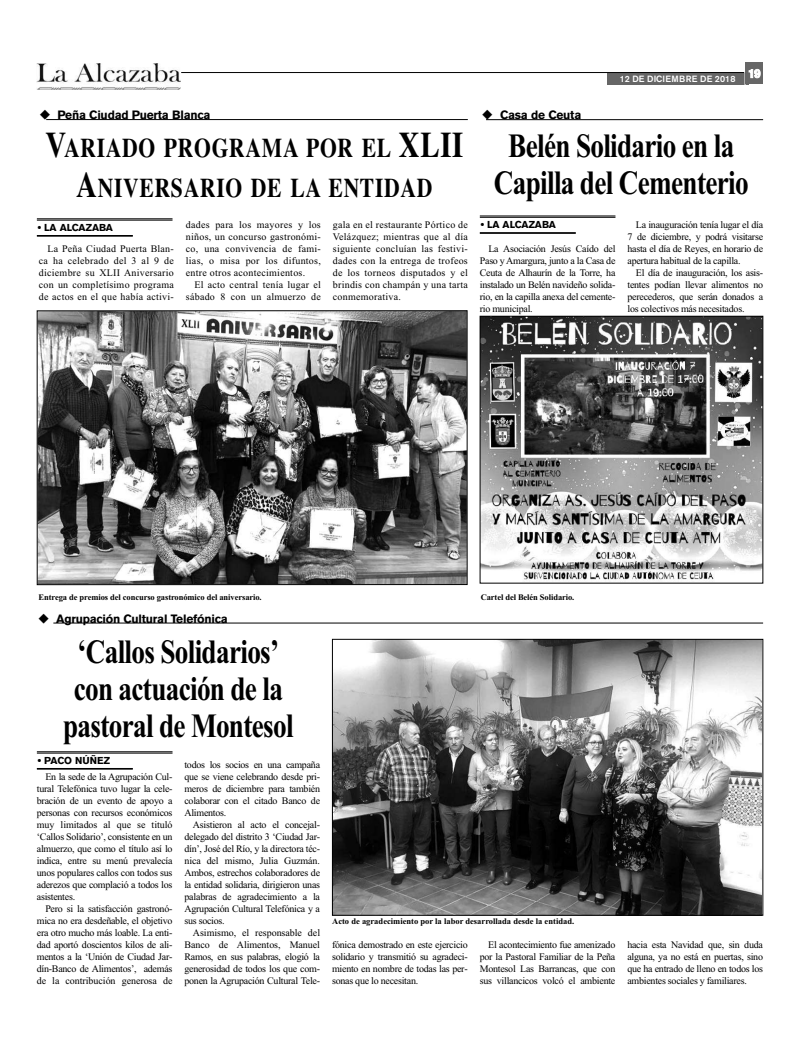
<style>
.page{position:relative;width:800px;height:1049px;background:#fff}
.page>*{position:absolute;margin:0;border:0;box-sizing:border-box;transform-origin:0 0}
.t1{font:700 34px/37px "Times New Roman";letter-spacing:-.025em;color:#000;text-align:center;scale:.8 1}
.t2{font:700 27px/40px "Times";letter-spacing:.035em;color:#000;text-align:center;scale:.8 1}
.t3{font:700 12px "Akzidenz Grotesk BE";letter-spacing:-.015em;color:#000}
.t4{font:10px/12px "Times New Roman";letter-spacing:-.025em;color:#000;text-align:justify}
.t5{font:10px/12px "Times New Roman";letter-spacing:.025em;color:#000;text-align:right}
.t6{font:700 10px "Akzidenz Grotesk BE";color:#000}
.t7{font:500 9px "Akzidenz Grotesk BE";letter-spacing:.01em;color:#fff}
.t8{font:700 8.5px "Times New Roman";letter-spacing:-.01em;color:#000}
.s1{font-size:36px}
</style>
<div class="page">
<hr style="left:37px;top:218px;width:135px;height:1px;background:#000">
<hr style="left:37px;top:220px;width:135px;height:1px;background:#000">
<hr style="left:37px;top:235px;width:96px;height:1px;background:#000">
<hr style="left:37px;top:236px;width:96px;height:1px;background:#000">
<img style="left:39px;top:312px;width:426px;height:271px">
<div style="left:37px;top:310px;width:430px;height:275px;border:1px solid #000"></div>
<img style="left:481px;top:318px;width:280px;height:262px">
<div style="left:479px;top:316px;width:284px;height:267px;border:1px solid #000"></div>
<div style="left:607px;top:73px;width:141px;height:11px;background:#666"></div>
<hr style="left:181px;top:72px;width:563px;height:1px;background:#000">
<svg style="left:744px;top:72px;width:1px;height:13px"></svg>
<div style="left:745px;top:63px;width:18px;height:21px;background:#666"></div>
<div style="left:37px;top:60px;width:144px;height:31px;background:linear-gradient(to right,#fff,#fff)"></div>
<img style="left:37px;top:64px;width:143px;height:25px">
<hr style="left:46px;top:119px;width:421px;height:1px;background:#000">
<hr style="left:53px;top:623px;width:710px;height:1px;background:#000">
<hr style="left:486px;top:119px;width:277px;height:1px;background:#000">
<hr style="left:479px;top:215px;width:136px;height:1px;background:#000">
<hr style="left:479px;top:217px;width:136px;height:1px;background:#000">
<hr style="left:479px;top:232px;width:96px;height:1px;background:#000">
<hr style="left:479px;top:233px;width:96px;height:1px;background:#000">
<hr style="left:37px;top:751px;width:135px;height:1px;background:#000">
<hr style="left:37px;top:753px;width:135px;height:1px;background:#000">
<hr style="left:37px;top:768px;width:96px;height:1px;background:#000">
<hr style="left:37px;top:769px;width:96px;height:1px;background:#000">
<img style="left:334px;top:641px;width:426px;height:272px">
<div style="left:332px;top:639px;width:431px;height:276px;border:1px solid #000"></div>
<p class="t3" style="left:39px;top:110px;width:173px">◆ Peña Ciudad Puerta Blanca</p>
<h2 class="t2" style="left:45px;top:128px;width:524px"><span class="s1">V</span>ARIADO PROGRAMA POR EL <span class="s1">XLII<br>A</span>NIVERSARIO DE LA ENTIDAD</h2>
<p class="t6" style="left:38px;top:224px;width:77px">• LA ALCAZABA</p>
<p class="t4" style="left:186px;top:219px;width:136px">dades para los mayores y los niños, un concurso gastronómi&shy;co, una convivencia de fami&shy;lias, o misa por los difuntos, entre otros acontecimientos.</p>
<p class="t5" style="left:186px;top:279px;width:136px">El acto central tenía lugar el sábado 8 con un almuerzo de</p>
<p class="t4" style="left:333px;top:219px;width:136px">gala en el restaurante Pórtico de Velázquez; mientras que al día siguiente concluían las festivi&shy;dades con la entrega de trofeos de los torneos disputados y el brindis con champán y una tarta conmemorativa.</p>
<p class="t4" style="left:39px;top:243px;width:136px;text-indent:8px">La Peña Ciudad Puerta Blan&shy;ca ha celebrado del 3 al 9 de diciembre su XLII Aniversario con un completísimo programa de actos en el que había activi-</p>
<p class="t3" style="left:481px;top:110px;width:101px">◆ Casa de Ceuta</p>
<p class="t7" style="left:619px;top:76px;width:142px">12 DE DICIEMBRE DE 2018 <sup>19</sup></p>
<h1 class="t1" style="left:493px;top:127px;width:320px">Belén Solidario en la<br>Capilla del Cementerio</h1>
<p class="t6" style="left:480px;top:221px;width:77px">• LA ALCAZABA</p>
<p class="t4" style="left:479px;top:243px;width:137px;text-indent:8px">La Asociación Jesús Caído del Paso y Amargura, junto a la Casa de Ceuta de Alhaurín de la Torre, ha instalado un Belén navideño solida&shy;rio, en la capilla anexa del cemente&shy;rio municipal.</p>
<p class="t4" style="left:627px;top:219px;width:137px;text-indent:8px">La inauguración tenía lugar el día 7 de diciembre, y podrá visitarse hasta el día de Reyes, en horario de apertura habitual de la capilla.</p>
<p class="t4" style="left:627px;top:267px;width:137px;text-indent:8px">El día de inauguración, los asis&shy;tentes podían llevar alimentos no perecederos, que serán donados a los colectivos más necesitados.</p>
<p class="t8" style="left:39px;top:592px;width:224px">Entrega de premios del concurso gastronómico del aniversario.</p>
<p class="t8" style="left:480px;top:592px;width:95px">Cartel del Belén Solidario.</p>
<p class="t3" style="left:38px;top:614px;width:191px">◆ Agrupación Cultural Telefónica</p>
<h1 class="t1" style="left:63px;top:633px;width:289px">‘Callos Solidarios’ con actuación de la pastoral de Montesol</h1>
<p class="t6" style="left:38px;top:756px;width:74px">• PACO NÚÑEZ</p>
<p class="t4" style="left:184px;top:759px;width:137px">todos los socios en una campaña que se viene celebrando desde pri&shy;meros de diciembre para también colaborar con el citado Banco de Alimentos.</p>
<p class="t4" style="left:184px;top:819px;width:137px;text-indent:9px">Asistieron al acto el concejal&shy;delegado del distrito 3 ‘Ciudad Jar&shy;dín’, José del Río, y la directora téc&shy;nica del mismo, Julia Guzmán.<br>Ambos, estrechos colaboradores de la entidad solidaria, dirigieron unas palabras de agradecimiento a la Agrupación Cultural Telefónica y a sus socios.</p>
<p class="t4" style="left:184px;top:927px;width:137px;text-indent:9px">Asimismo, el responsable del Banco de Alimentos, Manuel Ramos, en sus palabras, elogió la generosidad de todos los que com&shy;ponen la Agrupación Cultural Tele-</p>
<p class="t4" style="left:332px;top:939px;width:137px">fónica demostrado en este ejercicio solidario y transmitió su agradeci&shy;miento en nombre de todas las per&shy;sonas que lo necesitan.</p>
<p class="t4" style="left:479px;top:939px;width:137px;text-indent:8px">El acontecimiento fue amenizado por la Pastoral Familiar de la Peña Montesol Las Barrancas, que con sus villancicos volcó el ambiente</p>
<p class="t4" style="left:627px;top:939px;width:137px">hacia esta Navidad que, sin duda alguna, ya no está en puertas, sino que ha entrado de lleno en todos los ambientes sociales y familiares.</p>
<p class="t4" style="left:37px;top:771px;width:137px;text-indent:9px">En la sede de la Agrupación Cul&shy;tural Telefónica tuvo lugar la cele&shy;bración de un evento de apoyo a personas con recursos económicos muy limitados al que se tituló ‘Callos Solidario’, consistente en un almuerzo, que como el título así lo indica, entre su menú prevalecía unos populares callos con todos sus aderezos que complació a todos los asistentes.</p>
<p class="t4" style="left:37px;top:903px;width:137px;text-indent:9px">Pero si la satisfacción gastronó&shy;mica no era desdeñable, el objetivo era otro mucho más loable. La enti&shy;dad aportó doscientos kilos de ali&shy;mentos a la ‘Unión de Ciudad Jar&shy;dín-Banco de Alimentos’, además de la contribución generosa de</p>
<p class="t8" style="left:332px;top:916px;width:243px">Acto de agradecimiento por la labor desarrollada desde la entidad.</p>
</div>
